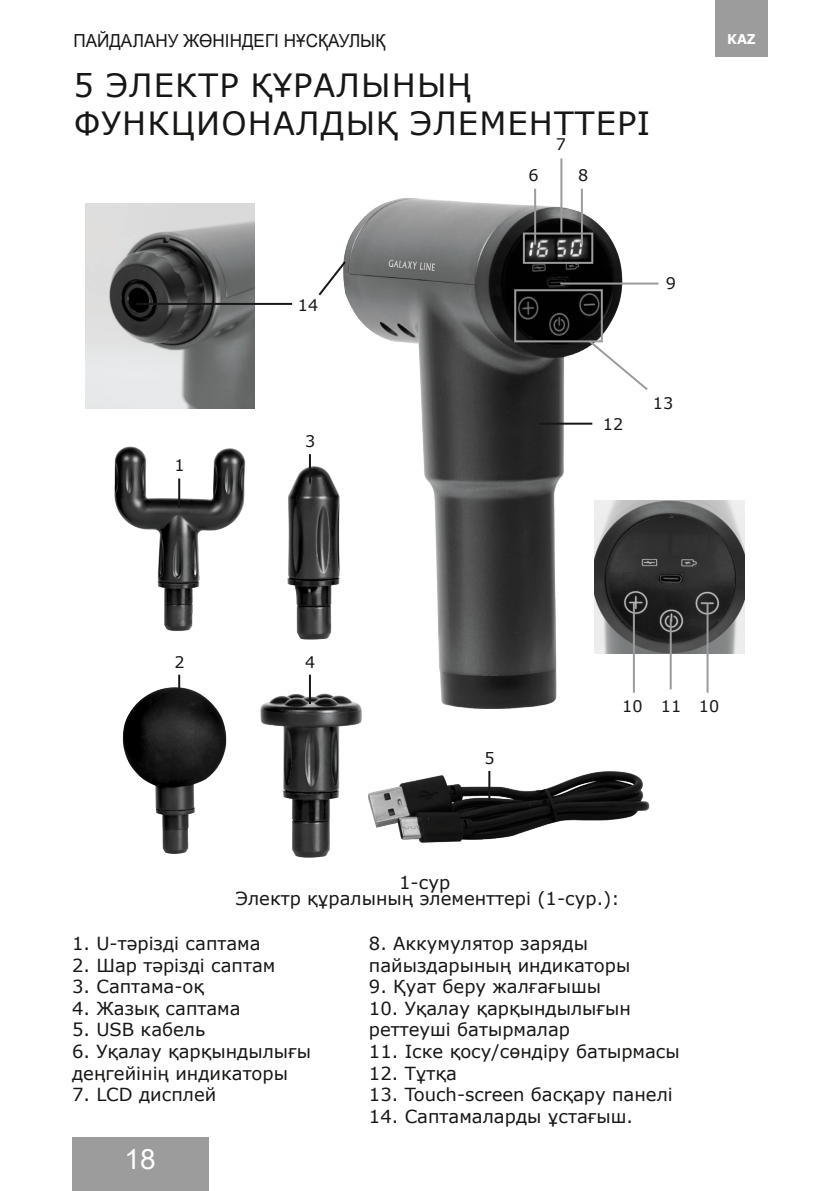
<style>
.page{position:relative;width:840px;height:1191px;background:#fff}
.page>*{position:absolute;margin:0;border:0;box-sizing:border-box;transform-origin:0 0}
.Заголовок{font:32px/38.4px "Verdana";letter-spacing:.035em;color:#171716}
.t1{font:28px "Verdana";color:#fff}
.Текст{font:18px/21.6px "Verdana";color:#171716}
.t2{font:18px "Arial";color:#171716;scale:.95 1}
.t3{font:16px "Verdana";color:#171716}
.t4{font:700 13.6px "Verdana";color:#fff;scale:.95 1}
.s1{font-family:"Arial"}
</style>
<div class="page">
<div style="left:714px;top:0;width:53px;height:57px;background:#9c9c9d"></div>
<div style="left:72px;top:1137px;width:136px;height:54px;background:#9c9c9d"></div>
<img style="left:704px;top:501px;width:40px;height:152px">
<img style="left:85px;top:204px;width:169px;height:205px">
<img style="left:383px;top:770px;width:267px;height:73px">
<img style="left:260px;top:675px;width:123px;height:183px">
<img style="left:212px;top:396px;width:110px;height:244px">
<img style="left:122px;top:674px;width:105px;height:180px">
<img style="left:114px;top:426px;width:143px;height:214px">
<img style="left:322px;top:169px;width:382px;height:564px">
<hr style="left:178px;top:478px;width:2px;height:30px;background:#171716">
<hr style="left:178px;top:674px;width:2px;height:30px;background:#171716">
<hr style="left:488px;top:771px;width:2px;height:29px;background:#171716">
<hr style="left:136px;top:303px;width:156px;height:2px;background:#171716">
<svg style="left:318px;top:259px;width:29px;height:38px"></svg>
<hr style="left:539px;top:423px;width:53px;height:2px;background:#171716">
<hr style="left:560px;top:282px;width:98px;height:2px;background:#9c9c9d">
<hr style="left:669px;top:618px;width:2px;height:71px;background:#9c9c9d">
<hr style="left:706px;top:603px;width:2px;height:89px;background:#9c9c9d">
<hr style="left:632px;top:603px;width:2px;height:89px;background:#9c9c9d">
<hr style="left:534px;top:189px;width:2px;height:55px;background:#9c9c9d">
<hr style="left:580px;top:189px;width:2px;height:55px;background:#9c9c9d">
<hr style="left:560px;top:158px;width:2px;height:75px;background:#9c9c9d">
<svg style="left:586px;top:338px;width:63px;height:54px"></svg>
<hr style="left:309px;top:674px;width:2px;height:30px;background:#171716">
<hr style="left:309px;top:454px;width:2px;height:29px;background:#171716">
<div style="left:522px;top:232px;width:71px;height:32px;border:2px solid #9c9c9d"></div>
<div style="left:514px;top:289px;width:88px;height:53px;border:2px solid #9c9c9d"></div>
<p class="t2" style="left:73px;top:29px;width:330px">ПАЙДАЛАНУ ЖӨНІНДЕГІ НҰСҚАУЛЫҚ</p>
<p class="Заголовок" style="left:73px;top:65px;width:578px">5 ЭЛЕКТР ҚҰРАЛЫНЫҢ<br>ФУНКЦИОНАЛДЫҚ ЭЛЕМЕНТТЕРІ</p>
<p class="t3" style="left:555px;top:133px;width:12px">7</p>
<p class="t3" style="left:174px;top:454px;width:12px">1</p>
<p class="t3" style="left:298px;top:294px;width:22px">14</p>
<p class="t3" style="left:305px;top:430px;width:12px">3</p>
<p class="t3" style="left:528px;top:164px;width:12px">6</p>
<p class="t3" style="left:578px;top:164px;width:12px">8</p>
<p class="t3" style="left:665px;top:272px;width:12px">9</p>
<p class="t3" style="left:602px;top:413px;width:22px">12</p>
<p class="t3" style="left:652px;top:392px;width:22px">13</p>
<p class="t4" style="left:726px;top:30px;width:32px">KAZ</p>
<p class="t3" style="left:174px;top:651px;width:12px">2</p>
<p class="t3" style="left:305px;top:651px;width:12px">4</p>
<p class="t3" style="left:484px;top:747px;width:12px">5</p>
<p class="t3" style="left:621px;top:695px;width:22px">10</p>
<p class="t3" style="left:698px;top:695px;width:22px">10</p>
<p class="t3" style="left:660px;top:695px;width:22px">11</p>
<p class="Текст" style="left:399px;top:871px;width:53px">1-сур</p>
<p class="Текст" style="left:235px;top:887px;width:385px">Электр құралының элементтері (1-сур.):</p>
<p class="Текст" style="left:72px;top:932px;width:190px">1. U-тәрізді саптама</p>
<p class="Текст" style="left:72px;top:954px;width:205px">2. Шар тәрізді саптам</p>
<p class="Текст" style="left:72px;top:975px;width:134px">3. Саптама-оқ</p>
<p class="Текст" style="left:72px;top:997px;width:170px">4. Жазық саптама</p>
<p class="Текст" style="left:72px;top:1019px;width:135px">5. USB кабель</p>
<p class="Текст" style="left:72px;top:1040px;width:240px">6. Уқалау қарқындылығы деңгейінің индикаторы</p>
<p class="Текст" style="left:72px;top:1083px;width:146px">7. LCD дисплей</p>
<h2 class="t1" style="left:122px;top:1132px;width:37px">18<span class="s1">18</span></h2>
<p class="Текст" style="left:369px;top:932px;width:263px">8. Аккумулятор заряды пайыздарының индикаторы</p>
<p class="Текст" style="left:369px;top:975px;width:234px">9. Қуат беру жалғағышы</p>
<p class="Текст" style="left:369px;top:997px;width:263px">10. Уқалау қарқындылығын реттеуші батырмалар</p>
<p class="Текст" style="left:369px;top:1040px;width:312px">11. Іске қосу/сөндіру батырмасы</p>
<p class="Текст" style="left:369px;top:1062px;width:89px">12. Тұтқа</p>
<p class="Текст" style="left:369px;top:1083px;width:305px">13. Touch-screen басқару панелі</p>
<p class="Текст" style="left:369px;top:1105px;width:265px">14. Саптамаларды ұстағыш.</p>
</div>
